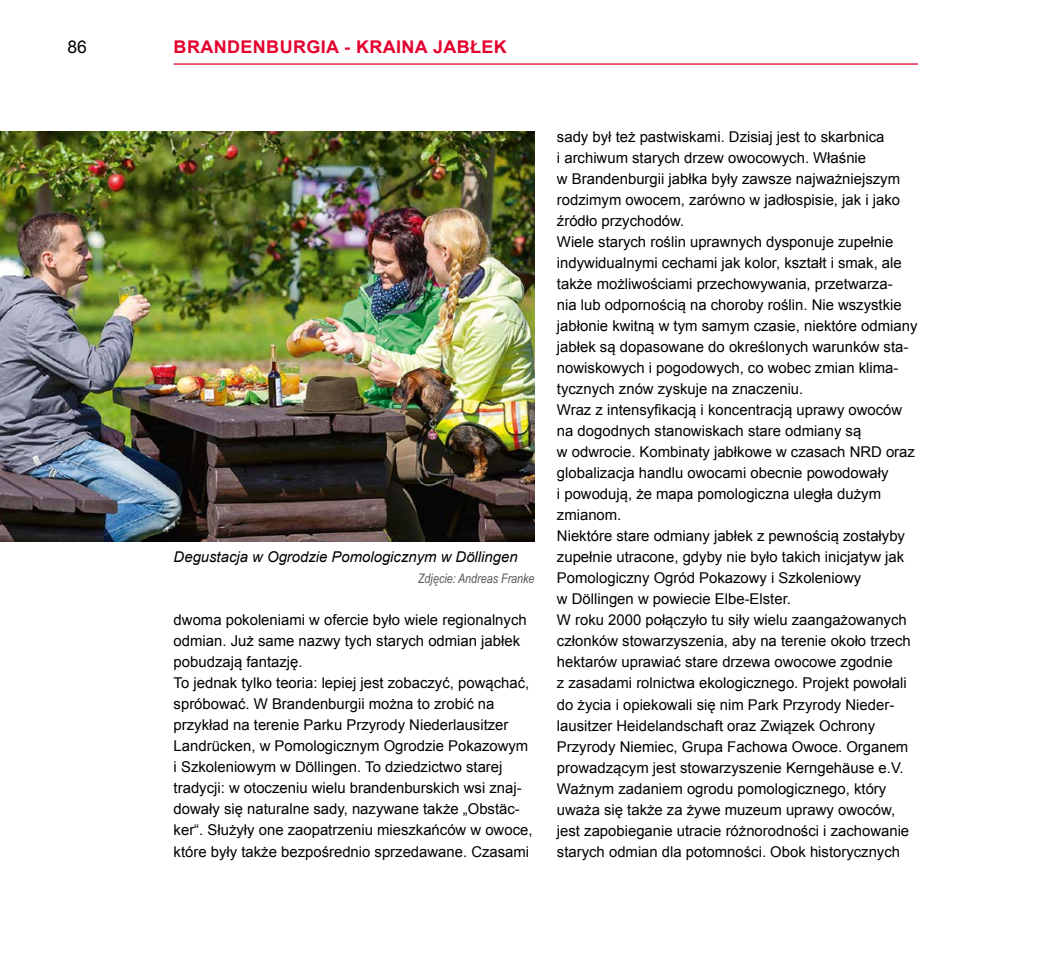
<style>
.page{position:relative;width:1042px;height:968px;background:#fff}
.page>*{position:absolute;margin:0;border:0;box-sizing:border-box;transform-origin:0 0}
.t1{font:700 17.5px "Arial";letter-spacing:.02em;color:#e4032e}
.t2{font:17.5px "Arial";color:#000}
.t3{font:14.88px/21px "Arial";color:#000}
.t4{font:italic 14.88px "Arial";color:#000}
.t5{font:italic 13.12px "Arial Narrow";color:#575756}
</style>
<div class="page">
<hr style="left:174px;top:63px;width:744px;height:2px;background:#e4032e">
<img style="left:0;top:131px;width:535px;height:410px">
<p class="t2" style="left:67px;top:36px;width:21px">86</p>
<p class="t1" style="left:174px;top:36px;width:335px">BRANDENBURGIA - KRAINA JABŁEK</p>
<p class="t4" style="left:174px;top:547px;width:345px">Degustacja w Ogrodzie Pomologicznym w Döllingen</p>
<p class="t5" style="left:418px;top:569px;width:118px">Zdjęcie: Andreas Franke</p>
<p class="t3" style="left:174px;top:609px;width:360px">dwoma pokoleniami w ofercie było wiele regionalnych odmian. Już same nazwy tych starych odmian jabłek pobudzają fantazję.<br>To jednak tylko teoria: lepiej jest zobaczyć, powąchać, spróbować. W Brandenburgii można to zrobić na przykład na terenie Parku Przyrody Niederlausitzer Landrücken, w Pomologicznym Ogrodzie Pokazowym i Szkoleniowym w Döllingen. To dziedzictwo starej tradycji: w otoczeniu wielu brandenburskich wsi znaj&shy;dowały się naturalne sady, nazywane także „Obstäc&shy;ker“. Służyły one zaopatrzeniu mieszkańców w owoce, które były także bezpośrednio sprzedawane. Czasami</p>
<p class="t3" style="left:557px;top:126px;width:362px">sady był też pastwiskami. Dzisiaj jest to skarbnica<br>i archiwum starych drzew owocowych. Właśnie<br>w Brandenburgii jabłka były zawsze najważniejszym rodzimym owocem, zarówno w jadłospisie, jak i jako źródło przychodów.<br>Wiele starych roślin uprawnych dysponuje zupełnie indywidualnymi cechami jak kolor, kształt i smak, ale także możliwościami przechowywania, przetwarza-<br>nia lub odpornością na choroby roślin. Nie wszystkie jabłonie kwitną w tym samym czasie, niektóre odmiany jabłek są dopasowane do określonych warunków sta&shy;nowiskowych i pogodowych, co wobec zmian klima&shy;tycznych znów zyskuje na znaczeniu.<br>Wraz z intensyfikacją i koncentracją uprawy owoców na dogodnych stanowiskach stare odmiany są<br>w odwrocie. Kombinaty jabłkowe w czasach NRD oraz globalizacja handlu owocami obecnie powodowały<br>i powodują, że mapa pomologiczna uległa dużym zmianom.<br>Niektóre stare odmiany jabłek z pewnością zostałyby zupełnie utracone, gdyby nie było takich inicjatyw jak Pomologiczny Ogród Pokazowy i Szkoleniowy<br>w Döllingen w powiecie Elbe-Elster.<br>W roku 2000 połączyło tu siły wielu zaangażowanych członków stowarzyszenia, aby na terenie około trzech hektarów uprawiać stare drzewa owocowe zgodnie<br>z zasadami rolnictwa ekologicznego. Projekt powołali do życia i opiekowali się nim Park Przyrody Nieder&shy;lausitzer Heidelandschaft oraz Związek Ochrony Przyrody Niemiec, Grupa Fachowa Owoce. Organem prowadzącym jest stowarzyszenie Kerngehäuse e.V.<br>Ważnym zadaniem ogrodu pomologicznego, który uważa się także za żywe muzeum uprawy owoców, jest zapobieganie utracie różnorodności i zachowanie starych odmian dla potomności. Obok historycznych</p>
</div>
